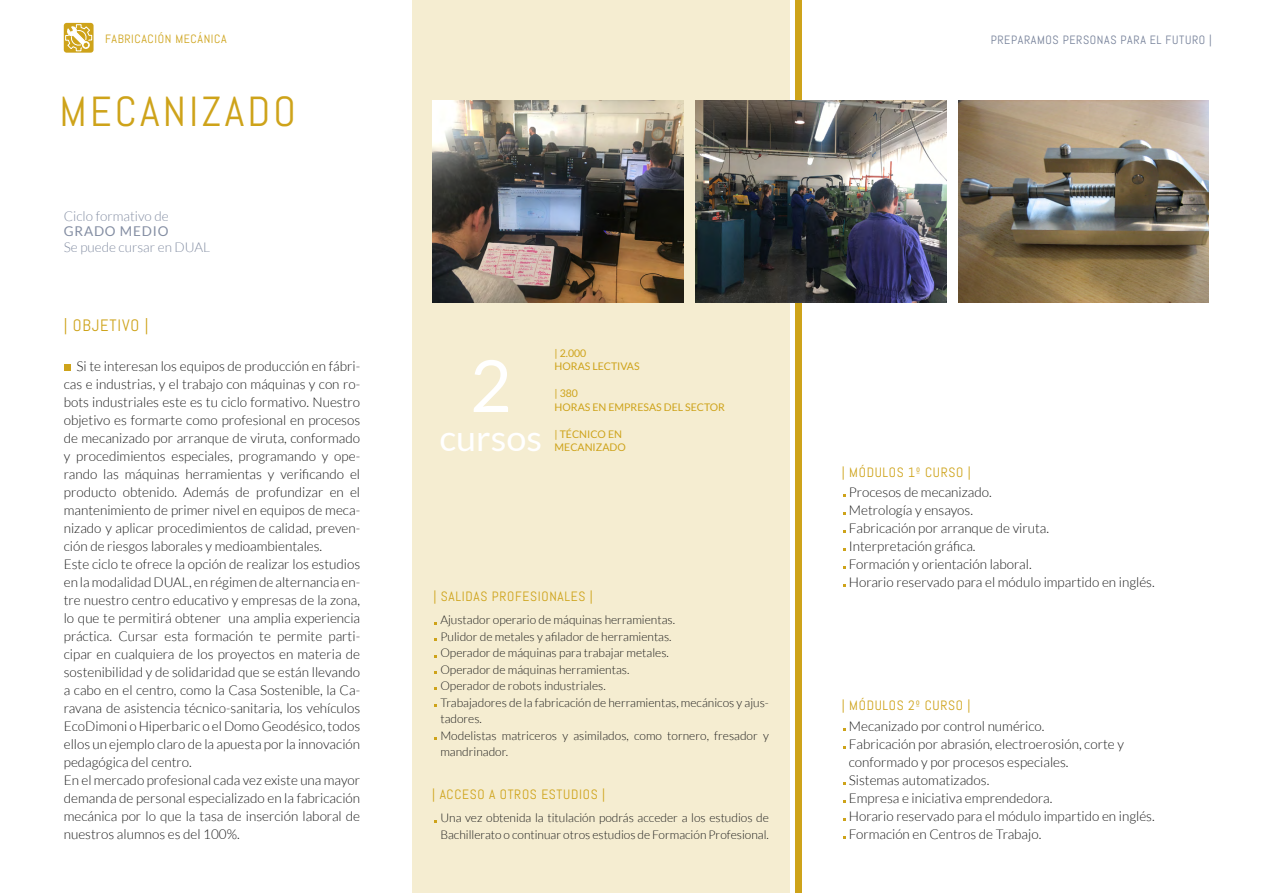
<style>
.page{position:relative;width:1263px;height:893px;background:#fff}
.page>*{position:absolute;margin:0;border:0;box-sizing:border-box;transform-origin:0 0}
.t1{font:72px "Lato";color:#fff}
.t2{font:42px "Abel";letter-spacing:.075em;color:#cea31a}
.t3{font:36px "Lato";color:#fff}
.t4{font:16.5px "Abel";letter-spacing:.05em;color:#cea31a}
.t5{font:300 13.5px/18px "Lato";color:#1a1a1a}
.t6{font:13.5px "Abel";letter-spacing:.05em;color:#cea31a}
.t7{font:300 13.5px "Lato";color:#848ea3}
.t8{font:13.5px "Lato";letter-spacing:.06em;color:#848ea3}
.t9{font:300 12px/16.5px "Lato";color:#1a1a1a}
.t10{font:12px "Abel";letter-spacing:.05em;color:#768199}
.t11{font:12px "Abel";letter-spacing:.05em;color:#cea31a}
.t12{font:10.5px/13.5px "Lato";color:#cea31a}
</style>
<div class="page">
<div style="left:412px;top:0;width:377px;height:893px;background:#f5edd1"></div>
<div style="left:64px;top:364px;width:6px;height:7px;background:#cea31a"></div>
<div style="left:795px;top:0;width:6px;height:893px;background:#cea31a"></div>
<img style="left:433px;top:101px;width:251px;height:202px">
<img style="left:696px;top:101px;width:250px;height:202px">
<img style="left:958px;top:101px;width:251px;height:202px">
<svg style="left:64px;top:23px;width:30px;height:30px"></svg>
<svg style="left:65px;top:24px;width:27px;height:27px"></svg>
<p class="t11" style="left:105px;top:31px;width:123px">FABRICACIÓN MECÁNICA</p>
<h2 class="t2" style="left:60px;top:85px;width:238px">MECANIZADO</h2>
<p class="t7" style="left:64px;top:209px;width:106px">Ciclo formativo de</p>
<p class="t8" style="left:64px;top:223px;width:106px">GRADO MEDIO</p>
<p class="t7" style="left:64px;top:240px;width:148px">Se puede cursar en DUAL</p>
<p class="t4" style="left:64px;top:315px;width:86px">| OBJETIVO |</p>
<p class="t5" style="left:64px;top:357px;width:298px;text-indent:13px">Si te interesan los equipos de producción en fábri&shy;cas e industrias, y el trabajo con máquinas y con ro&shy;bots industriales este es tu ciclo formativo. Nuestro objetivo es formarte como profesional en procesos de mecanizado por arranque de viruta, conformado y procedimientos especiales, programando y ope&shy;rando las máquinas herramientas y verificando el producto obtenido. Además de profundizar en el mantenimiento de primer nivel en equipos de meca&shy;nizado y aplicar procedimientos de calidad, preven&shy;ción de riesgos laborales y medioambientales.<br>Este ciclo te ofrece la opción de realizar los estudios en la modalidad DUAL, en régimen de alternancia en&shy;tre nuestro centro educativo y empresas de la zona, lo que te permitirá obtener una amplia experiencia práctica. Cursar esta formación te permite parti&shy;cipar en cualquiera de los proyectos en materia de sostenibilidad y de solidaridad que se están llevando a cabo en el centro, como la Casa Sostenible, la Ca&shy;ravana de asistencia técnico-sanitaria, los vehículos EcoDimoni o Hiperbaric o el Domo Geodésico, todos ellos un ejemplo claro de la apuesta por la innovación pedagógica del centro.<br>En el mercado profesional cada vez existe una mayor demanda de personal especializado en la fabricación mecánica por lo que la tasa de inserción laboral de nuestros alumnos es del 100%.</p>
<h1 class="t1" style="left:470px;top:346px;width:43px">2</h1>
<h3 class="t3" style="left:439px;top:418px;width:104px">cursos</h3>
<p class="t12" style="left:555px;top:346px;width:87px">| 2.000<br>HORAS LECTIVAS</p>
<p class="t12" style="left:555px;top:386px;width:172px">| 380<br>HORAS EN EMPRESAS DEL SECTOR</p>
<p class="t12" style="left:555px;top:427px;width:73px">| TÉCNICO EN<br>MECANIZADO</p>
<p class="t6" style="left:433px;top:588px;width:161px">| SALIDAS PROFESIONALES |</p>
<p class="t9" style="left:440px;top:612px;width:330px">Ajustador operario de máquinas herramientas.<br>Pulidor de metales y afilador de herramientas.<br>Operador de máquinas para trabajar metales.<br>Operador de máquinas herramientas.<br>Operador de robots industriales.<br>Trabajadores de la fabricación de herramientas, mecánicos y ajus&shy;tadores.<br>Modelistas matriceros y asimilados, como tornero, fresador y mandrinador.</p>
<p class="t6" style="left:432px;top:786px;width:174px">| ACCESO A OTROS ESTUDIOS |</p>
<p class="t9" style="left:440px;top:810px;width:330px">Una vez obtenida la titulación podrás acceder a los estudios de<br>Bachillerato o continuar otros estudios de Formación Profesional.</p>
<p class="t10" style="left:991px;top:32px;width:223px">PREPARAMOS PERSONAS PARA EL FUTURO |</p>
<p class="t6" style="left:842px;top:464px;width:131px">| MÓDULOS 1º CURSO |</p>
<p class="t5" style="left:849px;top:483px;width:307px">Procesos de mecanizado.<br>Metrología y ensayos.<br>Fabricación por arranque de viruta.<br>Interpretación gráfica.<br>Formación y orientación laboral.<br>Horario reservado para el módulo impartido en inglés.</p>
<p class="t6" style="left:842px;top:697px;width:130px">| MÓDULOS 2º CURSO |</p>
<p class="t5" style="left:849px;top:717px;width:307px">Mecanizado por control numérico.<br>Fabricación por abrasión, electroerosión, corte y conformado y por procesos especiales.<br>Sistemas automatizados.<br>Empresa e iniciativa emprendedora.<br>Horario reservado para el módulo impartido en inglés.<br>Formación en Centros de Trabajo.</p>
</div>
